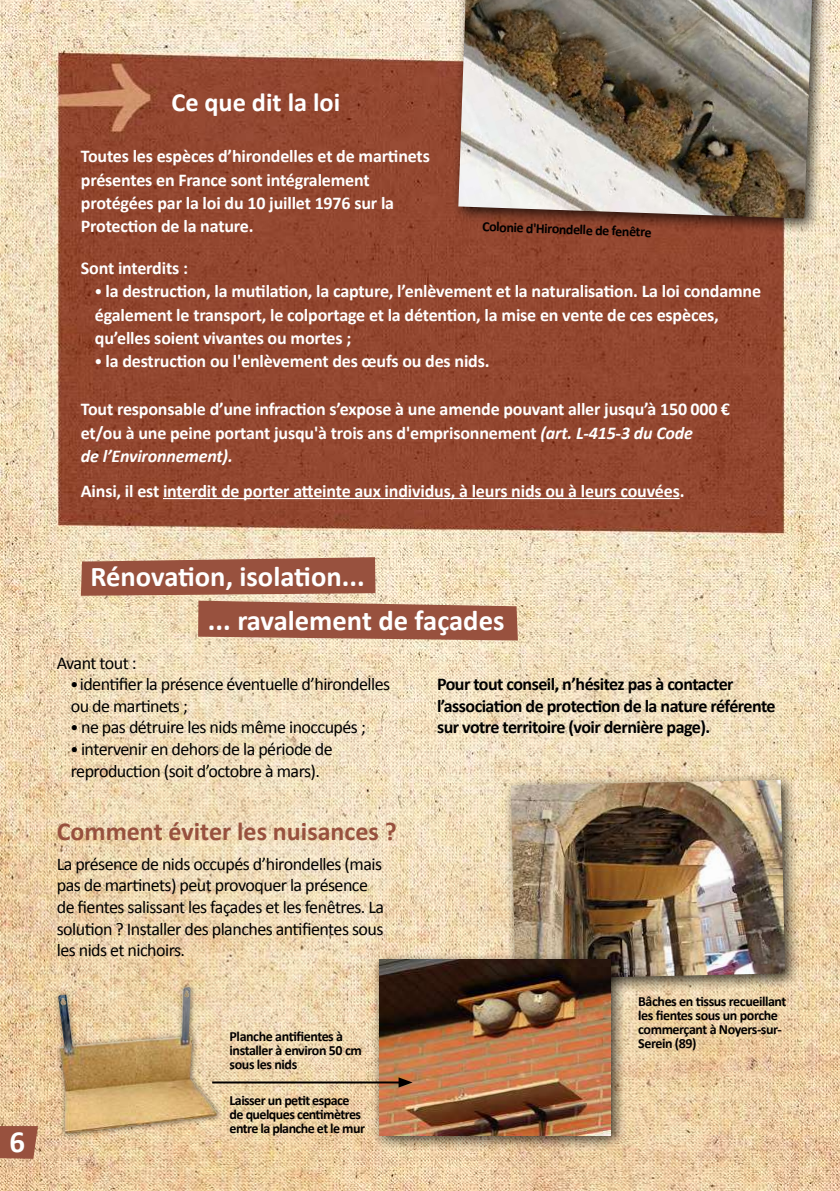
<style>
.page{position:relative;width:840px;height:1191px;background:#fff}
.page>*{position:absolute;margin:0;border:0;box-sizing:border-box;transform-origin:0 0}
.t1{font:700 30.8px "Calibri";color:#fff}
.t2{font:700 28.6px/43.4px "Calibri";color:#fff}
.t3{font:700 26.2px "Calibri";color:#fff}
.t4{font:700 26px "Calibri";color:#98513e}
.t5{font:700 18px/23.2px "Calibri";letter-spacing:-.01em;color:#fff}
.t6{font:18px/21.6px "Calibri";letter-spacing:-.03em;color:#000}
.t7{font:700 18px/21.6px "Calibri";letter-spacing:-.03em;color:#000}
.t8{font:700 14px/14px "Calibri";letter-spacing:-.03em;color:#020000}
.s1{font-weight:400;font-style:italic;font-size:12px}
.s2{font-style:italic}
.s3{font-style:italic;font-size:12px}
</style>
<div class="page">
<img style="left:0;top:0;width:839px;height:1191px">
<div style="left:502px;top:771px;width:298px;height:224px;background:#000;opacity:.75"></div>
<img style="left:510px;top:780px;width:274px;height:199px">
<svg style="left:81px;top:557px;width:436px;height:83px;background:#bb8a71"></svg>
<div style="left:370px;top:951px;width:255px;height:200px;background:#000;opacity:.75"></div>
<img style="left:379px;top:960px;width:230px;height:175px">
<div style="left:54px;top:983px;width:169px;height:157px;background:#000;opacity:.5"></div>
<img style="left:58px;top:987px;width:159px;height:146px">
<hr style="left:163px;top:498px;width:516px;height:1px;background:#fff">
<hr style="left:212px;top:1081px;width:189px;height:2px;background:#020000">
<svg style="left:398px;top:1077px;width:14px;height:10px"></svg>
<div style="left:450px;top:0;width:378px;height:234px;background:#000;opacity:.75"></div>
<img style="left:458px;top:0;width:353px;height:218px">
<svg style="left:0;top:1126px;width:38px;height:32px"></svg>
<h1 class="t1" style="left:9px;top:1122px;width:17px">6</h1>
<h3 class="t3" style="left:171px;top:85px;width:170px">Ce que dit la loi</h3>
<p class="t5" style="left:81px;top:145px;width:350px">Toutes les espèces d’hirondelles et de martinets présentes en France sont intégralement protégées par la loi du 10 juillet 1976 sur la Protection de la nature.</p>
<p class="t5" style="left:81px;top:256px;width:109px">Sont interdits :</p>
<p class="t5" style="left:95px;top:280px;width:667px"><span class="s1">●</span> la destruction, la mutilation, la capture, l’enlèvement et la naturalisation. La loi condamne également le transport, le colportage et la détention, la mise en vente de ces espèces, qu’elles soient vivantes ou mortes ;</p>
<p class="t5" style="left:95px;top:349px;width:396px"><span class="s1">●</span> la destruction ou l'enlèvement des œufs ou des nids.</p>
<p class="t5" style="left:81px;top:398px;width:650px">Tout responsable d’une infraction s’expose à une amende pouvant aller jusqu’à 150 000 € et/ou à une peine portant jusqu'à trois ans d'emprisonnement <span class="s2">(art. L-415-3 du Code<br>de l’Environnement).</span></p>
<p class="t5" style="left:81px;top:479px;width:604px">Ainsi, il est interdit de porter atteinte aux individus, à leurs nids ou à leurs couvées.</p>
<p class="t8" style="left:482px;top:219px;width:171px;rotate:2deg">Colonie d'Hirondelle de fenêtre</p>
<h2 class="t2" style="left:208px;top:555px;width:298px;text-indent:-117px">Rénovation, isolation...<br>... ravalement de façades</h2>
<p class="t6" style="left:57px;top:652px;width:81px">Avant tout :</p>
<p class="t6" style="left:71px;top:673px;width:321px"><span class="s3">●</span> identifier la présence éventuelle d’hirondelles ou de martinets ;</p>
<p class="t6" style="left:71px;top:716px;width:296px"><span class="s3">●</span> ne pas détruire les nids même inoccupés ;</p>
<p class="t6" style="left:71px;top:738px;width:263px"><span class="s3">●</span> intervenir en dehors de la période de reproduction (soit d’octobre à mars).</p>
<h3 class="t4" style="left:57px;top:815px;width:341px">Comment éviter les nuisances ?</h3>
<p class="t6" style="left:57px;top:853px;width:329px">La présence de nids occupés d’hirondelles (mais pas de martinets) peut provoquer la présence de fientes salissant les façades et les fenêtres. La solution ? Installer des planches antifientes sous les nids et nichoirs.</p>
<p class="t8" style="left:229px;top:1029px;width:134px">Planche antifientes à installer à environ 50 cm sous les nids</p>
<p class="t8" style="left:229px;top:1093px;width:137px">Laisser un petit espace de quelques centimètres entre la planche et le mur</p>
<p class="t7" style="left:437px;top:673px;width:340px">Pour tout conseil, n’hésitez pas à contacter l’association de protection de la nature référente sur votre territoire (voir dernière page).</p>
<p class="t8" style="left:637px;top:994px;width:150px">Bâches en tissus recueillant les fientes sous un porche commerçant à Noyers-sur-<br>Serein (89)</p>
</div>
